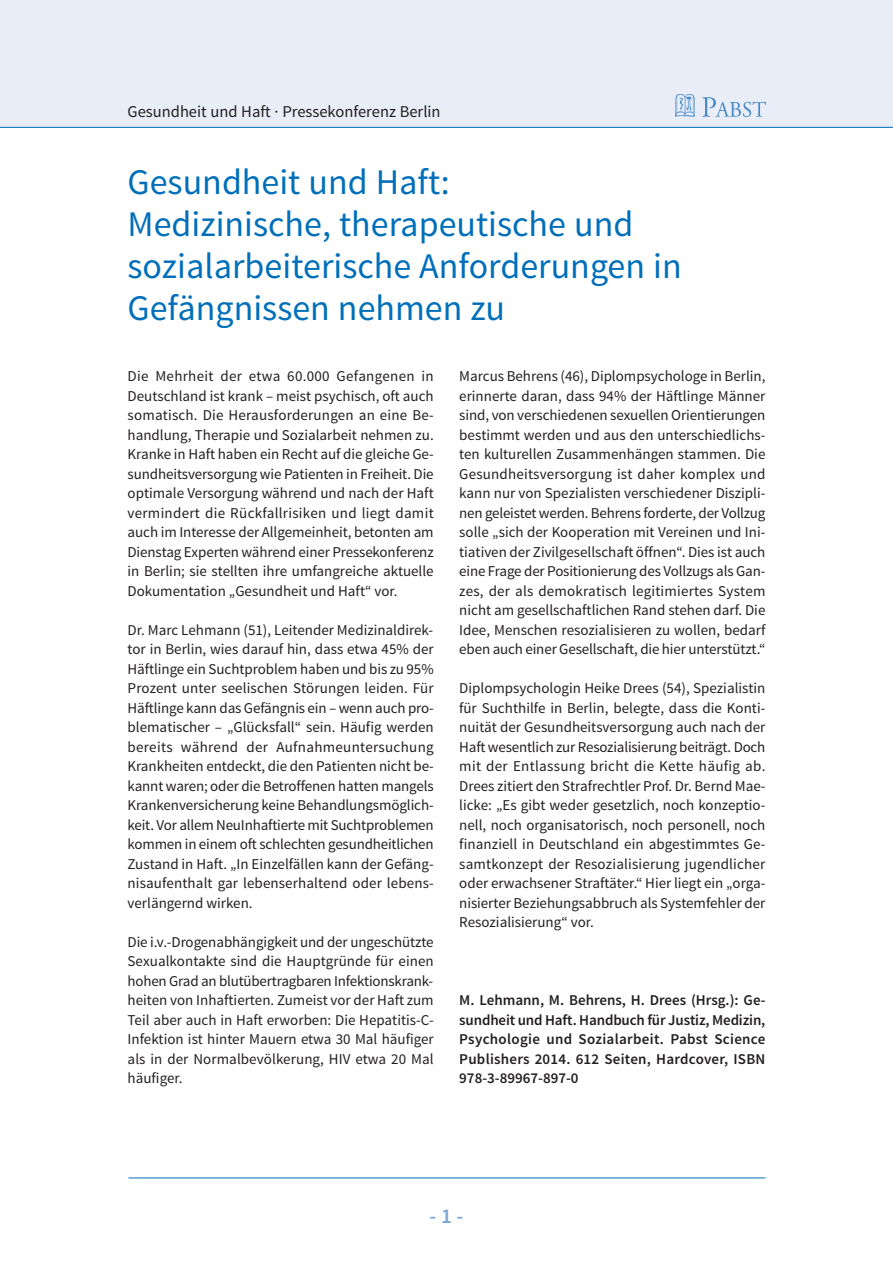
<style>
.page{position:relative;width:893px;height:1263px;background:#fff}
.page>*{position:absolute;margin:0;border:0;box-sizing:border-box;transform-origin:0 0}
.t1{font:36px/42px "Source Sans Pro";color:#006fba}
.t2{font:600 21px "Source Sans Pro";color:#7ca5d7}
.t3{font:16.5px "Source Sans Pro";color:#231f20}
.t4{font:15px/19.5px "Source Sans Pro";color:#231f20;text-align:justify}
.t5{font:600 15px/19.5px "Source Sans Pro";letter-spacing:.015em;color:#231f20;text-align:justify}
</style>
<div class="page">
<div style="left:0;top:0;width:893px;height:128px;background:#e8edf7"></div>
<img style="left:676px;top:95px;width:89px;height:21px">
<hr style="left:128px;top:1178px;width:637px;height:1px;background:#006fba">
<p class="t3" style="left:128px;top:105px;width:315px">Gesundheit und Haft · Pressekonferenz Berlin</p>
<h1 class="t1" style="left:128px;top:163px;width:556px">Gesundheit und Haft:<br>Medizinische, therapeutische und sozialarbeiterische Anforderungen in<br>Gefängnissen nehmen zu</h1>
<p class="t4" style="left:128px;top:368px;width:308px">Die Mehrheit der etwa 60.000 Gefangenen in Deutschland ist krank – meist psychisch, oft auch somatisch. Die Herausforderungen an eine Be&shy;handlung, Therapie und Sozialarbeit nehmen zu.<br>Kranke in Haft haben ein Recht auf die gleiche Ge&shy;sundheitsversorgung wie Patienten in Freiheit. Die optimale Versorgung während und nach der Haft vermindert die Rückfallrisiken und liegt damit auch im Interesse der Allgemeinheit, betonten am Dienstag Experten während einer Pressekonferenz in Berlin; sie stellten ihre umfangreiche aktuelle Dokumentation „Gesundheit und Haft“ vor.</p>
<p class="t4" style="left:128px;top:621px;width:308px">Dr. Marc Lehmann (51), Leitender Medizinaldirek&shy;tor in Berlin, wies darauf hin, dass etwa 45% der Häftlinge ein Suchtproblem haben und bis zu 95% Prozent unter seelischen Störungen leiden. Für Häftlinge kann das Gefängnis ein – wenn auch pro&shy;blematischer – „Glücksfall“ sein. Häufig werden bereits während der Aufnahmeuntersuchung Krankheiten entdeckt, die den Patienten nicht be&shy;kannt waren; oder die Betroffenen hatten mangels Krankenversicherung keine Behandlungsmöglich&shy;keit. Vor allem NeuInhaftierte mit Suchtproblemen kommen in einem oft schlechten gesundheitlichen Zustand in Haft. „In Einzelfällen kann der Gefäng&shy;nisaufenthalt gar lebenserhaltend oder lebens&shy;verlängernd wirken.</p>
<p class="t4" style="left:128px;top:933px;width:308px">Die i.v.-Drogenabhängigkeit und der ungeschützte Sexualkontakte sind die Hauptgründe für einen hohen Grad an blutübertragbaren Infektionskrank&shy;heiten von Inhaftierten. Zumeist vor der Haft zum Teil aber auch in Haft erworben: Die Hepatitis-C-Infektion ist hinter Mauern etwa 30 Mal häufiger als in der Normalbevölkerung, HIV etwa 20 Mal häufiger.</p>
<p class="t4" style="left:459px;top:368px;width:308px">Marcus Behrens (46), Diplompsychologe in Berlin, erinnerte daran, dass 94% der Häftlinge Männer sind, von verschiedenen sexuellen Orientierungen bestimmt werden und aus den unterschiedlichs&shy;ten kulturellen Zusammenhängen stammen. Die Gesundheitsversorgung ist daher komplex und kann nur von Spezialisten verschiedener Diszipli&shy;nen geleistet werden. Behrens forderte, der Vollzug solle „sich der Kooperation mit Vereinen und Ini&shy;tiativen der Zivilgesellschaft öffnen“. Dies ist auch eine Frage der Positionierung des Vollzugs als Gan&shy;zes, der als demokratisch legitimiertes System nicht am gesellschaftlichen Rand stehen darf. Die Idee, Menschen resozialisieren zu wollen, bedarf eben auch einer Gesellschaft, die hier unterstützt.“</p>
<p class="t4" style="left:459px;top:680px;width:308px">Diplompsychologin Heike Drees (54), Spezialistin für Suchthilfe in Berlin, belegte, dass die Konti&shy;nuität der Gesundheitsversorgung auch nach der Haft wesentlich zur Resozialisierung beiträgt. Doch mit der Entlassung bricht die Kette häufig ab.<br>Drees zitiert den Strafrechtler Prof. Dr. Bernd Mae&shy;licke: „Es gibt weder gesetzlich, noch konzeptio&shy;nell, noch organisatorisch, noch personell, noch finanziell in Deutschland ein abgestimmtes Ge&shy;samtkonzept der Resozialisierung jugendlicher oder erwachsener Straftäter.“ Hier liegt ein „orga&shy;nisierter Beziehungsabbruch als Systemfehler der Resozialisierung“ vor.</p>
<p class="t5" style="left:459px;top:991px;width:308px">M. Lehmann, M. Behrens, H. Drees (Hrsg.): Ge&shy;sundheit und Haft. Handbuch für Justiz, Medizin, Psychologie und Sozialarbeit. Pabst Science Publishers 2014. 612 Seiten, Hardcover, ISBN 978-3-89967-897-0</p>
<h2 class="t2" style="left:430px;top:1208px;width:35px">-1-</h2>
</div>
